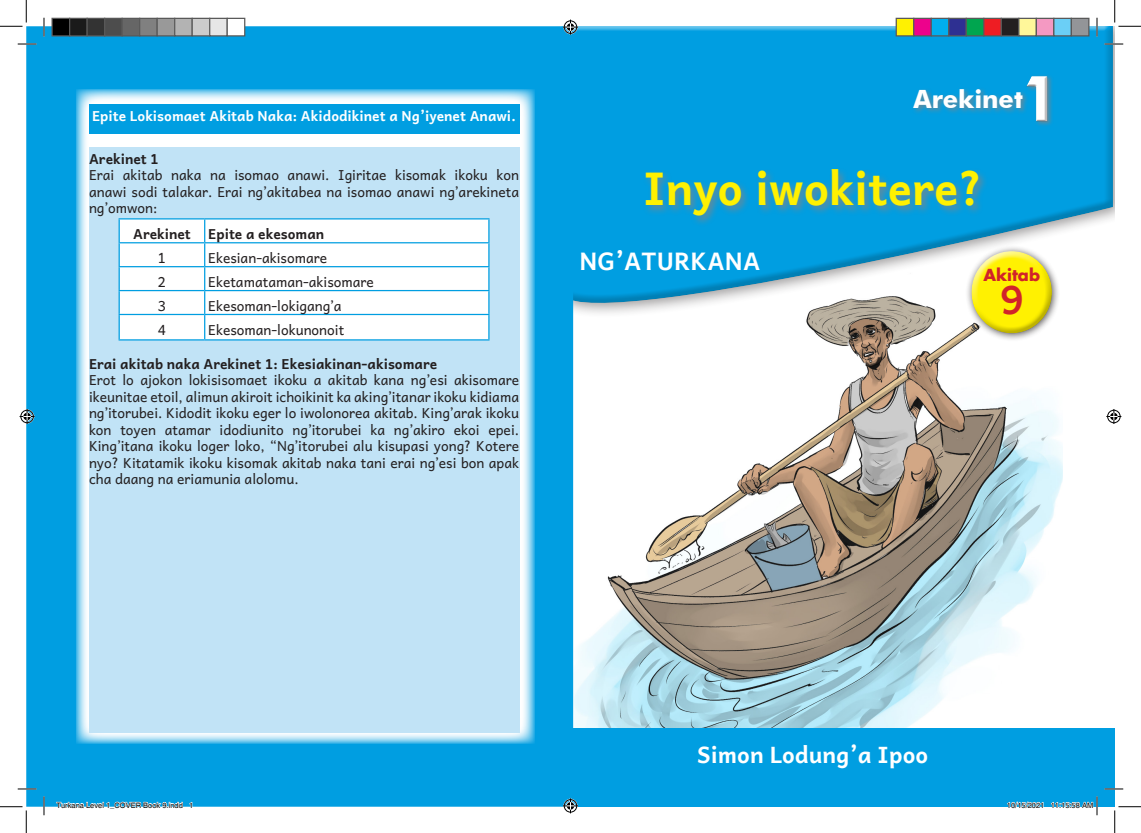
<style>
.page{position:relative;width:1141px;height:833px;background:#fff}
.page>*{position:absolute;margin:0;border:0;box-sizing:border-box;transform-origin:0 0}
.t1{font:700 63.75px "Futura BT";color:#fff}
.Heading{font:700 45px "Andika New Basic";color:#fff101}
.t2{font:700 38.75px "Andika New Basic";color:#d1232a}
.t3{font:700 25.12px "Futura BT";color:#fff}
.t4{font:700 24.12px "Andika New Basic";color:#fff}
.t5{font:700 22.5px "Andika New Basic";color:#fff}
.t6{font:700 16.25px "Futura";color:#d1232a}
.t7{font:13.75px/16.5px "Andika New Basic";color:#231f20;text-align:justify}
.t8{font:700 13.75px "Andika New Basic";color:#231f20}
.t9{font:700 13.75px "Andika New Basic";color:#fff}
.t10{font:7.5px "Helvetica";color:#000}
</style>
<div class="page">
<img style="left:573px;top:318px;width:489px;height:410px">
<div style="left:553px;top:26px;width:561px;height:292px;background:#231f20;opacity:.42"></div>
<div style="left:559px;top:26px;width:554px;height:278px;background:#231f20;opacity:.22"></div>
<div style="left:26px;top:26px;width:547px;height:780px;background:#009ee1"></div>
<svg style="left:76px;top:89px;width:459px;height:654px"></svg>
<div style="left:573px;top:728px;width:541px;height:78px;background:#009ee1"></div>
<div style="left:89px;top:147px;width:430px;height:584px;background:#c1e3f6"></div>
<div style="left:120px;top:219px;width:368px;height:120px;background:#fff"></div>
<hr style="left:118px;top:218px;width:87px;height:1px;background:#009ee1">
<hr style="left:118px;top:219px;width:2px;height:23px;background:#009ee1">
<hr style="left:205px;top:218px;width:284px;height:1px;background:#009ee1">
<hr style="left:118px;top:242px;width:87px;height:1px;background:#009ee1">
<hr style="left:118px;top:243px;width:2px;height:23px;background:#009ee1">
<hr style="left:205px;top:242px;width:284px;height:1px;background:#009ee1">
<hr style="left:118px;top:266px;width:87px;height:1px;background:#009ee1">
<hr style="left:118px;top:267px;width:2px;height:23px;background:#009ee1">
<hr style="left:205px;top:266px;width:284px;height:1px;background:#009ee1">
<hr style="left:118px;top:290px;width:87px;height:1px;background:#009ee1">
<hr style="left:118px;top:291px;width:2px;height:22px;background:#009ee1">
<hr style="left:205px;top:290px;width:284px;height:1px;background:#009ee1">
<hr style="left:118px;top:313px;width:87px;height:2px;background:#009ee1">
<hr style="left:118px;top:315px;width:2px;height:24px;background:#009ee1">
<hr style="left:205px;top:313px;width:284px;height:2px;background:#009ee1">
<svg style="left:204px;top:219px;width:1px;height:120px"></svg>
<svg style="left:488px;top:219px;width:1px;height:120px"></svg>
<hr style="left:118px;top:339px;width:87px;height:1px;background:#009ee1">
<hr style="left:205px;top:339px;width:284px;height:1px;background:#009ee1">
<div style="left:89px;top:104px;width:430px;height:30px;background:#009ee1"></div>
<div style="left:965px;top:245px;width:95px;height:97px;background:#231f20;opacity:.75"></div>
<div style="left:969px;top:250px;width:82px;height:65px;background:#fff;opacity:.75"></div>
<div style="left:971px;top:263px;width:81px;height:72px;background:#231f20;opacity:.3"></div>
<div style="left:643px;top:167px;width:344px;height:59px;background:#828487;opacity:.75"></div>
<div style="left:1024px;top:74px;width:30px;height:53px;background:#828487;opacity:.75"></div>
<div style="left:1023px;top:73px;width:27px;height:49px;background:#029ddf"></div>
<div style="left:1023px;top:75px;width:27px;height:49px;background:#231f20;opacity:.75"></div>
<div style="left:911px;top:87px;width:118px;height:28px;background:#828487;opacity:.75"></div>
<svg style="left:18px;top:43px;width:18px;height:2px"></svg>
<svg style="left:1104px;top:43px;width:19px;height:2px"></svg>
<svg style="left:18px;top:787px;width:18px;height:2px"></svg>
<svg style="left:1104px;top:787px;width:19px;height:2px"></svg>
<svg style="left:43px;top:18px;width:2px;height:18px"></svg>
<svg style="left:43px;top:796px;width:2px;height:18px"></svg>
<svg style="left:1096px;top:18px;width:1px;height:18px"></svg>
<svg style="left:0;top:0;width:27px;height:27px"></svg>
<svg style="left:0;top:806px;width:27px;height:26px"></svg>
<svg style="left:1114px;top:0;width:26px;height:27px"></svg>
<svg style="left:1114px;top:806px;width:26px;height:26px"></svg>
<svg style="left:563px;top:20px;width:15px;height:15px"></svg>
<svg style="left:563px;top:797px;width:15px;height:15px"></svg>
<svg style="left:20px;top:409px;width:15px;height:15px"></svg>
<svg style="left:1106px;top:409px;width:15px;height:15px"></svg>
<div style="left:52px;top:18px;width:18px;height:18px;background:#000"></div>
<div style="left:51px;top:18px;width:19px;height:18px;border:1px solid #595959"></div>
<div style="left:70px;top:18px;width:17px;height:18px;background:#1a1a1a"></div>
<div style="left:69px;top:18px;width:19px;height:18px;border:1px solid #595959"></div>
<div style="left:87px;top:18px;width:18px;height:18px;background:#333"></div>
<div style="left:86px;top:18px;width:19px;height:18px;border:1px solid #595959"></div>
<div style="left:105px;top:18px;width:17px;height:18px;background:#4d4d4d"></div>
<div style="left:104px;top:18px;width:19px;height:18px;border:1px solid #595959"></div>
<div style="left:122px;top:18px;width:18px;height:18px;background:#666"></div>
<div style="left:121px;top:18px;width:19px;height:18px;border:1px solid #595959"></div>
<div style="left:140px;top:18px;width:17px;height:18px;background:#808080"></div>
<div style="left:139px;top:18px;width:19px;height:18px;border:1px solid #595959"></div>
<div style="left:157px;top:18px;width:18px;height:18px;background:#999"></div>
<div style="left:156px;top:18px;width:19px;height:18px;border:1px solid #595959"></div>
<div style="left:175px;top:18px;width:17px;height:18px;background:#b3b3b3"></div>
<div style="left:174px;top:18px;width:19px;height:18px;border:1px solid #595959"></div>
<div style="left:192px;top:18px;width:18px;height:18px;background:#ccc"></div>
<div style="left:191px;top:18px;width:19px;height:18px;border:1px solid #595959"></div>
<div style="left:210px;top:18px;width:17px;height:18px;background:#e6e6e6"></div>
<div style="left:209px;top:18px;width:19px;height:18px;border:1px solid #595959"></div>
<div style="left:227px;top:18px;width:18px;height:18px;background:#fff"></div>
<div style="left:226px;top:18px;width:19px;height:18px;border:1px solid #595959"></div>
<div style="left:896px;top:18px;width:17px;height:18px;background:#fff101"></div>
<div style="left:895px;top:18px;width:19px;height:18px;border:1px solid #595959"></div>
<div style="left:913px;top:18px;width:18px;height:18px;background:#ed028c"></div>
<div style="left:913px;top:18px;width:18px;height:18px;border:1px solid #595959"></div>
<div style="left:931px;top:18px;width:17px;height:18px;background:#00aeef"></div>
<div style="left:930px;top:18px;width:19px;height:18px;border:1px solid #595959"></div>
<div style="left:948px;top:18px;width:18px;height:18px;background:#2e3092"></div>
<div style="left:948px;top:18px;width:18px;height:18px;border:1px solid #595959"></div>
<div style="left:966px;top:18px;width:17px;height:18px;background:#00a54f"></div>
<div style="left:965px;top:18px;width:19px;height:18px;border:1px solid #595959"></div>
<div style="left:983px;top:18px;width:18px;height:18px;background:#ee1d23"></div>
<div style="left:983px;top:18px;width:18px;height:18px;border:1px solid #595959"></div>
<div style="left:1001px;top:18px;width:17px;height:18px;background:#231f20"></div>
<div style="left:1000px;top:18px;width:19px;height:18px;border:1px solid #595959"></div>
<div style="left:1018px;top:18px;width:18px;height:18px;background:#fff79a"></div>
<div style="left:1018px;top:18px;width:18px;height:18px;border:1px solid #595959"></div>
<div style="left:1036px;top:18px;width:17px;height:18px;background:#f499c2"></div>
<div style="left:1035px;top:18px;width:19px;height:18px;border:1px solid #595959"></div>
<div style="left:1053px;top:18px;width:18px;height:18px;background:#6bcff6"></div>
<div style="left:1053px;top:18px;width:18px;height:18px;border:1px solid #595959"></div>
<div style="left:1071px;top:18px;width:17px;height:18px;background:#939598"></div>
<div style="left:1070px;top:18px;width:19px;height:18px;border:1px solid #595959"></div>
<svg style="left:56px;top:801px;width:127px;height:6px"></svg>
<svg style="left:189px;top:801px;width:3px;height:6px"></svg>
<svg style="left:1007px;top:801px;width:36px;height:6px"></svg>
<svg style="left:1050px;top:796px;width:47px;height:18px"></svg>
<p class="t9" style="left:92px;top:103px;width:425px">Epite Lokisomaet Akitab Naka: Akidodikinet a Ng’iyenet Anawi.</p>
<p class="t8" style="left:89px;top:146px;width:71px">Arekinet 1</p>
<p class="t7" style="left:89px;top:165px;width:431px">Erai akitab naka na isomao anawi. Igiritae kisomak ikoku kon anawi sodi talakar. Erai ng’akitabea na isomao anawi ng’arekineta ng’omwon:</p>
<p class="t8" style="left:133px;top:221px;width:59px">Arekinet</p>
<p class="t8" style="left:208px;top:221px;width:117px">Epite a ekesoman</p>
<p class="t7" style="left:158px;top:248px;width:10px">1</p>
<p class="t7" style="left:208px;top:248px;width:120px">Ekesian-akisomare</p>
<p class="t7" style="left:158px;top:271px;width:10px">2</p>
<p class="t7" style="left:208px;top:271px;width:167px">Eketamataman-akisomare</p>
<p class="t7" style="left:158px;top:295px;width:10px">3</p>
<p class="t7" style="left:208px;top:295px;width:135px">Ekesoman-lokigang’a</p>
<p class="t7" style="left:158px;top:319px;width:10px">4</p>
<p class="t7" style="left:208px;top:319px;width:138px">Ekesoman-lokunonoit</p>
<p class="t8" style="left:89px;top:350px;width:349px">Erai akitab naka Arekinet 1: Ekesiakinan-akisomare</p>
<p class="t7" style="left:89px;top:369px;width:431px">Erot lo ajokon lokisisomaet ikoku a akitab kana ng’esi akisomare ikeunitae etoil, alimun akiroit ichoikinit ka aking’itanar ikoku kidiama ng’itorubei. Kidodit ikoku eger lo iwolonorea akitab. King’arak ikoku kon toyen atamar idodiunito ng’itorubei ka ng’akiro ekoi epei.<br>King’itana ikoku loger loko, “Ng’itorubei alu kisupasi yong? Kotere nyo? Kitatamik ikoku kisomak akitab naka tani erai ng’esi bon apak cha daang na eriamunia alolomu.</p>
<h1 class="t1" style="left:1020px;top:60px;width:41px">1</h1>
<p class="t3" style="left:913px;top:84px;width:111px">Arekinet</p>
<p class="Heading" style="left:643px;top:147px;width:341px">Inyo iwokitere?</p>
<p class="t4" style="left:579px;top:239px;width:183px">NG’ATURKANA</p>
<p class="t6" style="left:983px;top:264px;width:58px">Akitab</p>
<p class="t2" style="left:1000px;top:264px;width:24px">9</p>
<p class="t5" style="left:697px;top:733px;width:232px">Simon Lodung’a Ipoo</p>
<p class="t10" style="left:56px;top:800px;width:138px">Turkana Level 1_COVER Book 9.indd 1</p>
<p class="t10" style="left:1006px;top:800px;width:88px">10/15/2021 11:15:58 AM</p>
</div>
